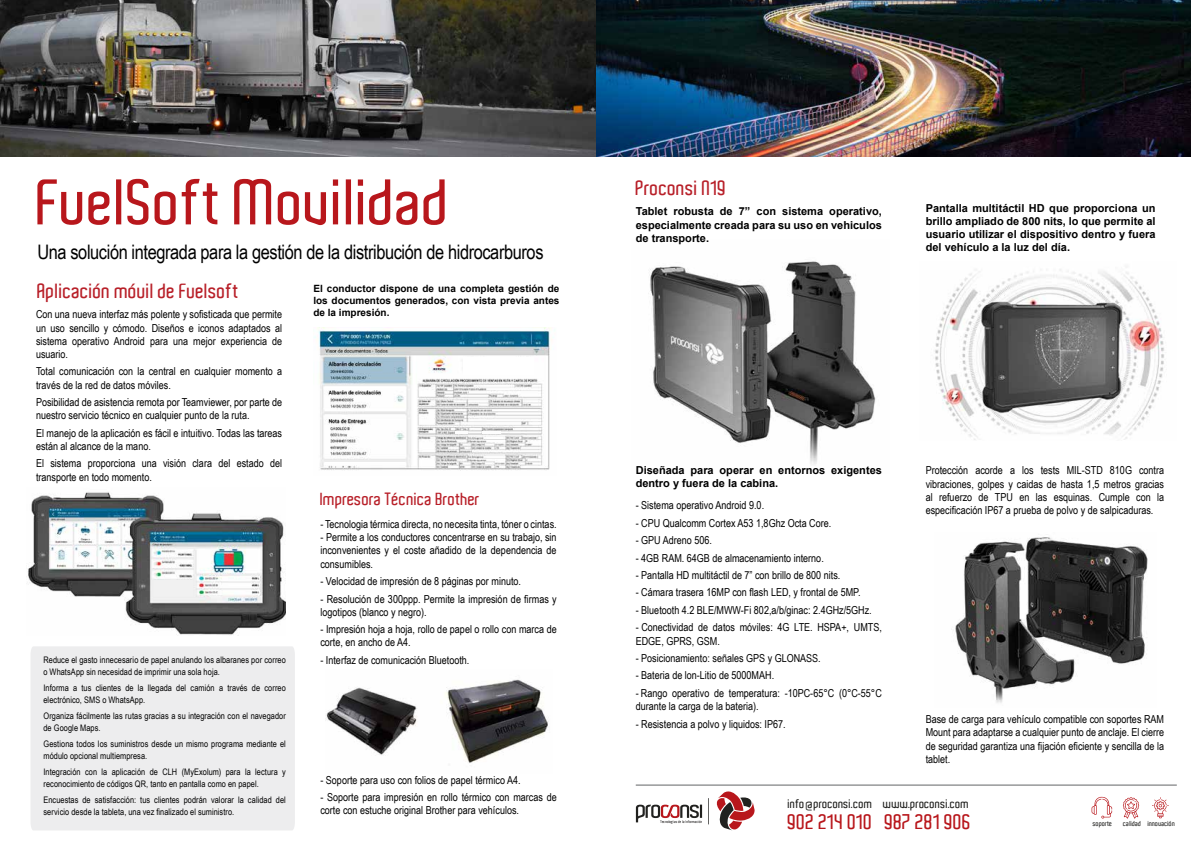
<style>
.page{position:relative;width:1191px;height:842px;background:#fff}
.page>*{position:absolute;margin:0;border:0;box-sizing:border-box;transform-origin:0 0}
.t1{font:600 62px "Aldo";color:#b8171c}
.t2{font:600 20.3px "Aldo";color:#b8171c}
.t3{font:20px "Arial Narrow";letter-spacing:-.02em;color:#000}
.t4{font:600 20px "Aldo";color:#b82029}
.t5{font:600 17px "Aldo";color:#b82029}
.t6{font:600 12px "Aldo";color:#21211f}
.t7{font:11px/13.2px "Arial Narrow";color:#000}
.t8{font:700 11px/13.2px "Arial";color:#000;text-align:justify}
.t9{font:700 10px/12px "Arial";color:#000;text-align:justify}
.t10{font:9px/12px "Arial Narrow";letter-spacing:.005em;color:#000}
.t11{font:600 7px "Aldo";color:#21211f}
.t12{font:600 3.9px "Aldo";color:#211f1f}
</style>
<div class="page">
<img style="left:951px;top:537px;width:197px;height:166px">
<img style="left:0;top:0;width:1191px;height:156px">
<img style="left:28px;top:492px;width:258px;height:143px">
<div style="left:31px;top:646px;width:264px;height:184px;background:#ededee"></div>
<img style="left:314px;top:327px;width:241px;height:144px">
<img style="left:325px;top:679px;width:224px;height:84px">
<img style="left:648px;top:261px;width:228px;height:203px">
<img style="left:935px;top:269px;width:229px;height:171px">
<svg style="left:636px;top:805px;width:66px;height:17px"></svg>
<svg style="left:708px;top:798px;width:1px;height:26px"></svg>
<svg style="left:716px;top:791px;width:39px;height:39px"></svg>
<hr style="left:636px;top:785px;width:540px;height:1px;background:#636466">
<svg style="left:1152px;top:797px;width:16px;height:21px"></svg>
<svg style="left:1123px;top:797px;width:16px;height:22px"></svg>
<svg style="left:1091px;top:797px;width:21px;height:22px"></svg>
<div style="left:463px;top:357px;width:71px;height:17px;background:#fff"></div>
<svg style="left:456px;top:431px;width:12px;height:2px"></svg>
<svg style="left:482px;top:431px;width:19px;height:2px"></svg>
<h1 class="t1" style="left:37px;top:168px;width:415px">FuelSoft Movilidad</h1>
<h3 class="t3" style="left:37px;top:238px;width:507px">Una solución integrada para la gestión de la distribución de hidrocarburos</h3>
<h3 class="t4" style="left:37px;top:279px;width:203px">Aplicación móuil de Fuelsoft</h3>
<p class="t9" style="left:313px;top:283px;width:248px">El conductor dispone de una completa gestión de los documentos generados, con vista previa antes de la impresión.</p>
<p class="t7" style="left:36px;top:307px;width:248px;text-align:justify">Con una nueva interfaz más polente y sofisticada que permite un uso sencillo y cómodo. Diseños e iconos adaptados al sistema operativo Android para una mejor experiencia de usuario.</p>
<p class="t7" style="left:36px;top:365px;width:248px">Total comunicación con la central en cualquier momento a través de la red de datos móviles.</p>
<p class="t7" style="left:36px;top:395px;width:248px">Posibilidad de asistencia remota por Teamviewer, por parte de nuestro servicio técnico en cualquier punto de la ruta.</p>
<p class="t7" style="left:36px;top:426px;width:248px">El manejo de la aplicación es fácil e intuitivo. Todas las tareas están al alcance de la mano.</p>
<p class="t7" style="left:36px;top:456px;width:248px">El sistema proporciona una visión clara del estado del transporte en todo momento.</p>
<p class="t10" style="left:43px;top:653px;width:244px">Reduce el gasto innecesario de papel anulando los albaranes por correo o WhatsApp sin necesidad de imprimir una sola hoja.</p>
<p class="t10" style="left:43px;top:681px;width:244px">Informa a tus clientes de la llegada del camión a través de correo electrónico, SMS o WhatsApp.</p>
<p class="t10" style="left:43px;top:709px;width:244px">Organiza fácilmente las rutas gracias a su integración con el navegador de Google Maps.</p>
<p class="t10" style="left:43px;top:737px;width:244px">Gestiona todos los suministros desde un mismo programa mediante el módulo opcional multiempresa.</p>
<p class="t10" style="left:43px;top:765px;width:244px">Integración con la aplicación de CLH (MyExolum) para la lectura y reconocimiento de códigos QR, tanto en pantalla como en papel.</p>
<p class="t10" style="left:43px;top:793px;width:244px">Encuestas de satisfacción: tus clientes podrán valorar la calidad del servicio desde la tableta, una vez finalizado el suministro.</p>
<h3 class="t5" style="left:320px;top:489px;width:161px">Impresora Técnica Brother</h3>
<p class="t7" style="left:320px;top:517px;width:238px">- Tecnologia térmica directa, no necesita tinta, tóner o cintas.</p>
<p class="t7" style="left:320px;top:530px;width:238px;text-align:justify">- Permite a los conductores concentrarse en su trabajo, sin inconvenientes y el coste añadido de la dependencia de consumibles.</p>
<p class="t7" style="left:320px;top:574px;width:202px">- Velocidad de impresión de 8 páginas por minuto.</p>
<p class="t7" style="left:320px;top:592px;width:238px">- Resolución de 300ppp. Permite la impresión de firmas y logotipos (blanco y negro).</p>
<p class="t7" style="left:320px;top:622px;width:238px">- Impresión hoja a hoja, rollo de papel o rollo con marca de corte, en ancho de A4.</p>
<p class="t7" style="left:320px;top:653px;width:150px">- Interfaz de comunicación Bluetooth.</p>
<p class="t7" style="left:320px;top:773px;width:202px">- Soporte para uso con folios de papel térmico A4.</p>
<p class="t7" style="left:320px;top:790px;width:238px">- Soporte para impresión en rollo térmico con marcas de corte con estuche original Brother para vehículos.</p>
<h3 class="t4" style="left:636px;top:176px;width:92px">Proconsi N19</h3>
<p class="t8" style="left:636px;top:205px;width:248px">Tablet robusta de 7” con sistema operativo, especialmente creada para su uso en vehiculos de transporte.</p>
<p class="t8" style="left:925px;top:201px;width:231px">Pantalla multitáctil HD que proporciona un brillo ampliado de 800 nits, lo que permite al usuario utilizar el dispositivo dentro y fuera del vehículo a la luz del día.</p>
<p class="t8" style="left:636px;top:464px;width:248px">Diseñada para operar en entornos exigentes dentro y fuera de la cabina.</p>
<p class="t7" style="left:636px;top:498px;width:130px">- Sistema operativo Android 9.0.</p>
<p class="t7" style="left:636px;top:516px;width:197px">- CPU Qualcomm Cortex A53 1,8Ghz Octa Core.</p>
<p class="t7" style="left:636px;top:533px;width:78px">- GPU Adreno 506.</p>
<p class="t7" style="left:636px;top:551px;width:190px">- 4GB RAM. 64GB de almacenamiento interno.</p>
<p class="t7" style="left:636px;top:568px;width:206px">- Pantalla HD multitáctil de 7” con brillo de 800 nits.</p>
<p class="t7" style="left:636px;top:586px;width:226px">- Cámara trasera 16MP con flash LED, y frontal de 5MP.</p>
<p class="t7" style="left:636px;top:603px;width:237px">- Bluetooth 4.2 BLE/MWW-Fi 802,a/b/ginac: 2.4GHz/5GHz.</p>
<p class="t7" style="left:636px;top:620px;width:248px">- Conectividad de datos móviles: 4G LTE. HSPA+, UMTS,<br>EDGE, GPRS, GSM.</p>
<p class="t7" style="left:636px;top:651px;width:186px">- Posicionamiento: señales GPS y GLONASS.</p>
<p class="t7" style="left:636px;top:669px;width:140px">- Bateria de lon-Litio de 5000MAH.</p>
<p class="t7" style="left:636px;top:686px;width:248px">- Rango operativo de temperatura: -10PC-65°C (0°C-55°C durante la carga de la bateria).</p>
<p class="t7" style="left:636px;top:717px;width:151px">- Resistencia a polvo y liquidos: IP67.</p>
<p class="t7" style="left:925px;top:463px;width:240px;text-align:justify">Protección acorde a los tests MIL-STD 810G contra vibraciones, golpes y caidas de hasta 1,5 metros gracias al refuerzo de TPU en las esquinas. Cumple con la especificación IP67 a prueba de polvo y de salpicaduras.</p>
<p class="t7" style="left:925px;top:712px;width:240px;text-align:justify">Base de carga para vehículo compatible con soportes RAM Mount para adaptarse a cualquier punto de anclaje. El cierre de seguridad garantiza una fijación eficiente y sencilla de la tablet.</p>
<p class="t12" style="left:660px;top:819px;width:43px">Tecnologías de la Información</p>
<p class="t6" style="left:788px;top:797px;width:86px">info@proconsi.com</p>
<h2 class="t2" style="left:788px;top:810px;width:185px">902 214 010 987 281 906</h2>
<p class="t6" style="left:883px;top:797px;width:87px">www.proconsi.com</p>
<p class="t11" style="left:1092px;top:820px;width:21px">soporte</p>
<p class="t11" style="left:1123px;top:820px;width:53px">calidad innovación</p>
</div>
